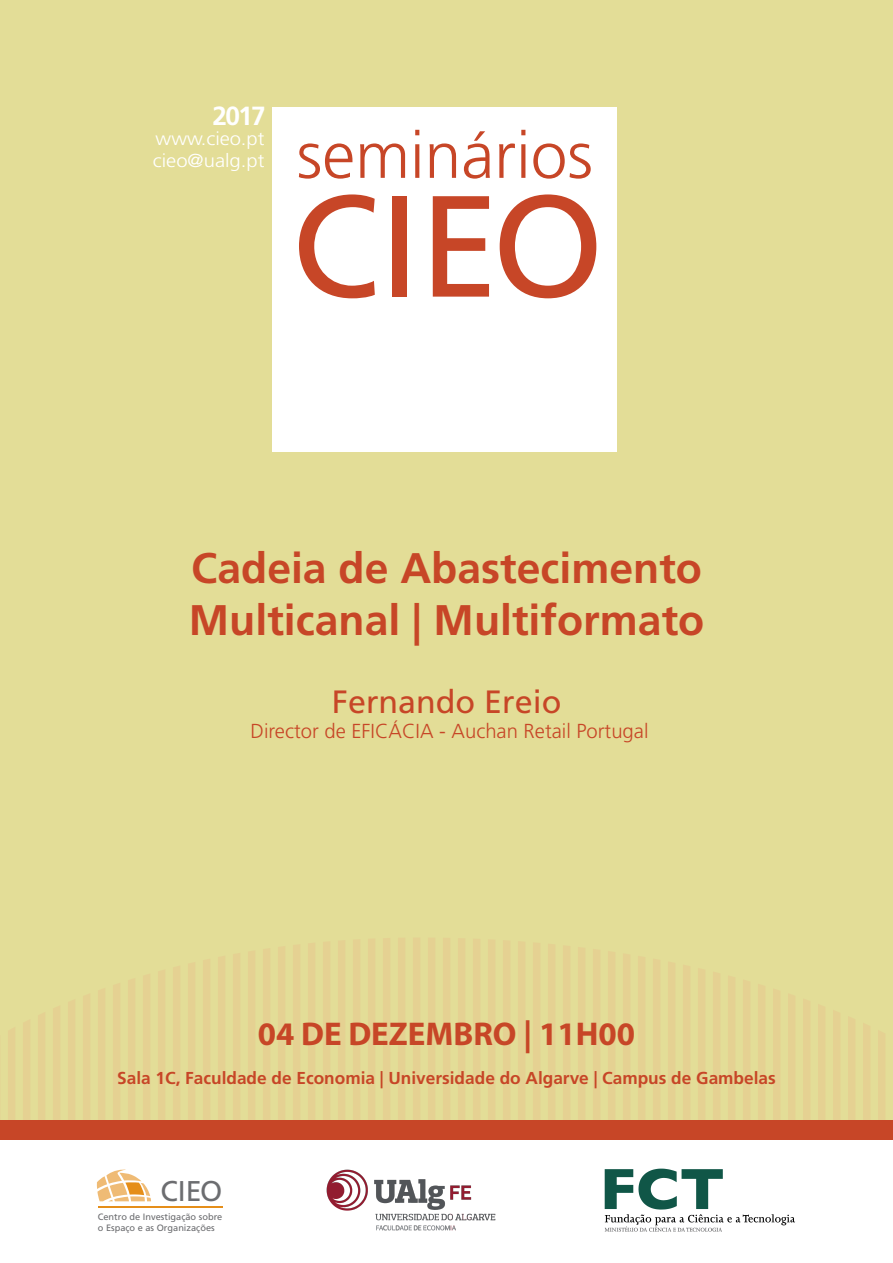
<style>
.page{position:relative;width:893px;height:1263px;background:#fff}
.page>*{position:absolute;margin:0;border:0;box-sizing:border-box;transform-origin:0 0}
.t1{font:300 65.85px "Frutiger";color:#c74627}
.t2{font:700 42.75px/51.3px "Frutiger";color:#c74627}
.t3{font:700 33px "Myriad Pro";color:#c74627}
.t4{font:32.25px "Frutiger";color:#c74627}
.t5{font:28.58px "Frutiger";color:#6c6d70}
.t6{font:700 26.25px "Frutiger";color:#fff}
.t7{font:300 20.25px "Frutiger";color:#c74627}
.t8{font:300 18.75px/22.5px "Frutiger";color:#fff;scale:1.08 1}
.t9{font:700 17.25px "Frutiger";color:#c74627}
.t10{font:9.23px/11.1px "Frutiger";color:#6c6d70}
</style>
<div class="page">
<div style="left:0;top:0;width:893px;height:1120px;background:#e3dd97"></div>
<svg style="left:713px;top:972px;width:7px;height:148px"></svg>
<svg style="left:308px;top:943px;width:7px;height:177px"></svg>
<svg style="left:293px;top:945px;width:7px;height:175px"></svg>
<svg style="left:548px;top:944px;width:7px;height:176px"></svg>
<svg style="left:698px;top:968px;width:7px;height:152px"></svg>
<svg style="left:353px;top:940px;width:7px;height:180px"></svg>
<svg style="left:683px;top:965px;width:7px;height:155px"></svg>
<svg style="left:338px;top:940px;width:7px;height:180px"></svg>
<svg style="left:728px;top:976px;width:7px;height:144px"></svg>
<svg style="left:368px;top:939px;width:7px;height:181px"></svg>
<svg style="left:218px;top:956px;width:7px;height:164px"></svg>
<svg style="left:233px;top:953px;width:7px;height:167px"></svg>
<svg style="left:773px;top:989px;width:7px;height:131px"></svg>
<svg style="left:278px;top:946px;width:7px;height:174px"></svg>
<svg style="left:203px;top:959px;width:7px;height:161px"></svg>
<svg style="left:743px;top:980px;width:7px;height:140px"></svg>
<svg style="left:263px;top:948px;width:7px;height:172px"></svg>
<svg style="left:248px;top:951px;width:7px;height:169px"></svg>
<svg style="left:758px;top:984px;width:7px;height:136px"></svg>
<svg style="left:653px;top:959px;width:7px;height:161px"></svg>
<svg style="left:593px;top:949px;width:7px;height:171px"></svg>
<svg style="left:488px;top:940px;width:7px;height:180px"></svg>
<svg style="left:473px;top:939px;width:7px;height:181px"></svg>
<svg style="left:503px;top:940px;width:7px;height:180px"></svg>
<svg style="left:533px;top:943px;width:7px;height:177px"></svg>
<svg style="left:578px;top:947px;width:7px;height:173px"></svg>
<svg style="left:608px;top:951px;width:7px;height:169px"></svg>
<svg style="left:563px;top:946px;width:7px;height:174px"></svg>
<svg style="left:518px;top:942px;width:7px;height:178px"></svg>
<div style="left:413px;top:937px;width:7px;height:191px;background:#e5d192"></div>
<svg style="left:398px;top:938px;width:7px;height:182px"></svg>
<svg style="left:788px;top:994px;width:7px;height:126px"></svg>
<svg style="left:668px;top:962px;width:7px;height:158px"></svg>
<svg style="left:383px;top:938px;width:7px;height:182px"></svg>
<svg style="left:458px;top:938px;width:7px;height:182px"></svg>
<svg style="left:443px;top:938px;width:7px;height:182px"></svg>
<svg style="left:623px;top:954px;width:7px;height:166px"></svg>
<div style="left:428px;top:937px;width:7px;height:191px;background:#e5d192"></div>
<svg style="left:638px;top:956px;width:7px;height:164px"></svg>
<svg style="left:323px;top:942px;width:7px;height:178px"></svg>
<svg style="left:848px;top:1017px;width:7px;height:103px"></svg>
<svg style="left:143px;top:974px;width:7px;height:146px"></svg>
<svg style="left:878px;top:1030px;width:7px;height:90px"></svg>
<svg style="left:818px;top:1004px;width:7px;height:116px"></svg>
<svg style="left:23px;top:1020px;width:7px;height:100px"></svg>
<svg style="left:833px;top:1010px;width:7px;height:110px"></svg>
<svg style="left:113px;top:983px;width:7px;height:137px"></svg>
<svg style="left:53px;top:1006px;width:7px;height:114px"></svg>
<svg style="left:38px;top:1013px;width:7px;height:107px"></svg>
<svg style="left:128px;top:979px;width:7px;height:141px"></svg>
<svg style="left:83px;top:994px;width:7px;height:126px"></svg>
<svg style="left:8px;top:1028px;width:7px;height:92px"></svg>
<svg style="left:68px;top:1000px;width:7px;height:120px"></svg>
<svg style="left:803px;top:999px;width:7px;height:121px"></svg>
<svg style="left:158px;top:970px;width:7px;height:150px"></svg>
<svg style="left:173px;top:966px;width:7px;height:154px"></svg>
<svg style="left:188px;top:962px;width:7px;height:158px"></svg>
<svg style="left:98px;top:988px;width:7px;height:132px"></svg>
<svg style="left:863px;top:1023px;width:7px;height:97px"></svg>
<div style="left:272px;top:107px;width:345px;height:344px;background:#fff"></div>
<svg style="left:299px;top:194px;width:76px;height:104px"></svg>
<div style="left:392px;top:196px;width:14px;height:101px;background:#c74627"></div>
<svg style="left:433px;top:196px;width:56px;height:101px"></svg>
<svg style="left:500px;top:194px;width:96px;height:104px"></svg>
<svg style="left:605px;top:1168px;width:190px;height:63px"></svg>
<svg style="left:97px;top:1169px;width:54px;height:32px"></svg>
<hr style="left:98px;top:1206px;width:124px;height:2px;background:#e58e19">
<img style="left:326px;top:1169px;width:170px;height:62px">
<div style="left:0;top:1120px;width:893px;height:20px;background:#c74627"></div>
<h3 class="t6" style="left:213px;top:101px;width:55px">2017</h3>
<p class="t8" style="left:153px;top:127px;width:105px">www.cieo.pt cieo@ualg.pt</p>
<h1 class="t1" style="left:297px;top:118px;width:298px">seminários</h1>
<h2 class="t2" style="left:189px;top:543px;width:517px">Cadeia de Abastecimento<br>Multicanal | Multiformato</h2>
<h3 class="t4" style="left:332px;top:683px;width:231px">Fernando Ereio</h3>
<p class="t7" style="left:251px;top:719px;width:399px">Director de EFICÁCIA - Auchan Retail Portugal</p>
<h3 class="t3" style="left:258px;top:1012px;width:379px">04 DE DEZEMBRO | 11H00</h3>
<p class="t9" style="left:117px;top:1068px;width:660px">Sala 1C, Faculdade de Economia | Universidade do Algarve | Campus de Gambelas</p>
<h3 class="t5" style="left:160px;top:1174px;width:64px">CIEO</h3>
<p class="t10" style="left:98px;top:1211px;width:126px">Centro de Investigação sobre o Espaço e as Organizações</p>
</div>
